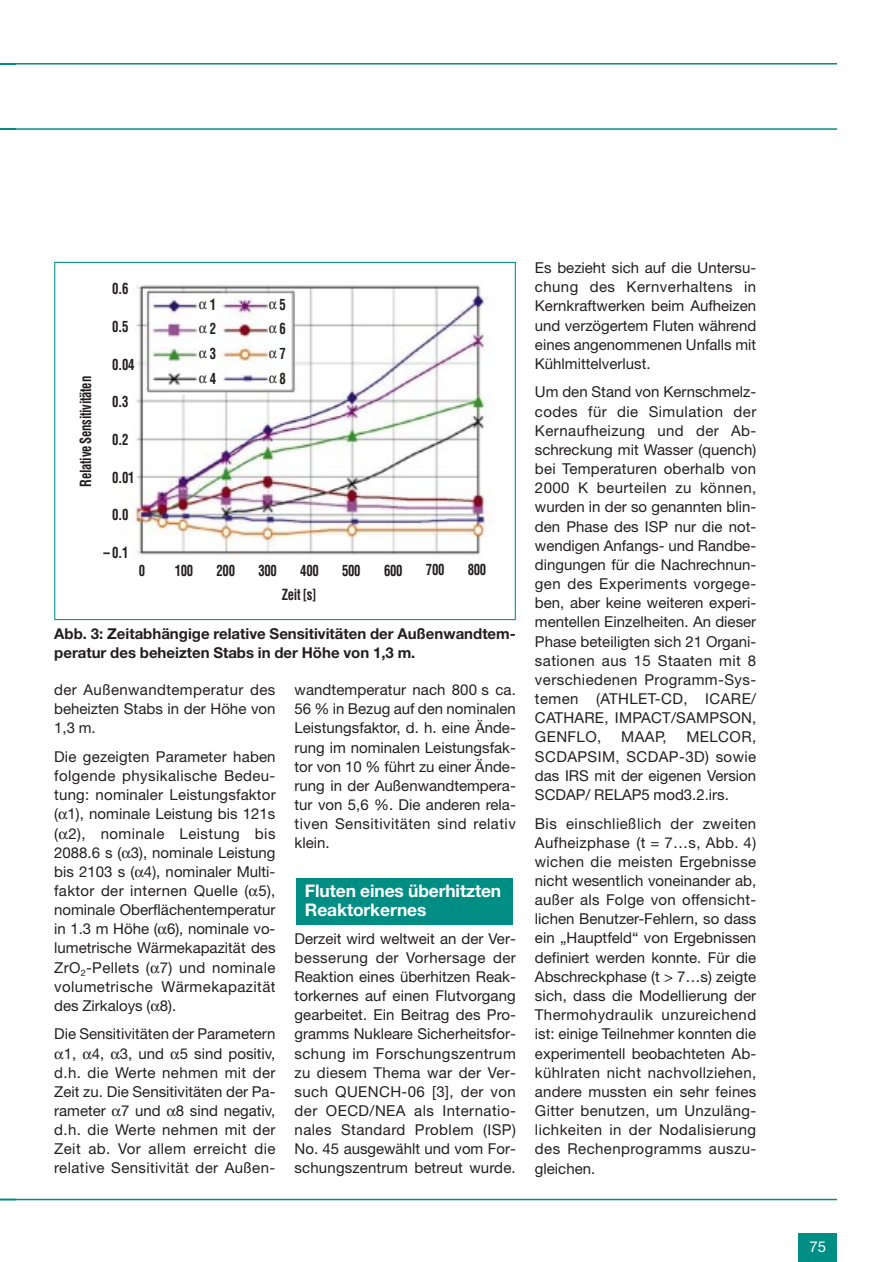
<style>
.page{position:relative;width:893px;height:1262px;background:#fff}
.page>*{position:absolute;margin:0;border:0;box-sizing:border-box;transform-origin:0 0}
.t1{font:700 17.4px/18.8px "Helvetica Neue";letter-spacing:-.005em;color:#fff}
.t2{font:15px/19.2px "Helvetica Neue";letter-spacing:.01em;color:#231f20;text-align:justify}
.t3{font:700 15px/18.8px "Helvetica Neue";color:#231f20}
.t4{font:700 condensed 15px/23.5px "Helvetica";letter-spacing:-.025em;color:#231f20;scale:.85 1}
.t5{font:15px "Helvetica Neue";color:#fff}
</style>
<div class="page">
<div style="left:296px;top:877px;width:217px;height:47px;background:#008e84"></div>
<div style="left:798px;top:1233px;width:39px;height:29px;background:#008e84"></div>
<hr style="left:0;top:63px;width:837px;height:1px;background:#008e84">
<hr style="left:0;top:128px;width:837px;height:2px;background:#008e84">
<hr style="left:0;top:1198px;width:837px;height:2px;background:#008e84">
<svg style="left:0;top:1198px;width:16px;height:1px"></svg>
<img style="left:122px;top:285px;width:371px;height:270px">
<svg style="left:199px;top:302px;width:8px;height:7px"></svg>
<svg style="left:199px;top:325px;width:8px;height:8px"></svg>
<svg style="left:199px;top:350px;width:8px;height:8px"></svg>
<svg style="left:199px;top:375px;width:8px;height:8px"></svg>
<svg style="left:269px;top:302px;width:8px;height:7px"></svg>
<svg style="left:269px;top:325px;width:8px;height:8px"></svg>
<svg style="left:269px;top:350px;width:8px;height:8px"></svg>
<svg style="left:269px;top:375px;width:8px;height:8px"></svg>
<p class="t4" style="left:75px;top:487px;width:132px;rotate:-90deg">Relative Sensitivitäten</p>
<p class="t4" style="left:112px;top:278px;width:21px">0.6</p>
<p class="t4" style="left:112px;top:316px;width:21px">0.5</p>
<p class="t4" style="left:112px;top:353px;width:28px">0.04</p>
<p class="t4" style="left:112px;top:391px;width:21px">0.3</p>
<p class="t4" style="left:112px;top:429px;width:21px">0.2</p>
<p class="t4" style="left:112px;top:466px;width:28px">0.01</p>
<p class="t4" style="left:112px;top:504px;width:21px">0.0</p>
<p class="t4" style="left:103px;top:542px;width:31px">– 0.1</p>
<p class="t4" style="left:210px;top:294px;width:9px">1<br>2</p>
<p class="t4" style="left:210px;top:342px;width:9px;line-height:25px">3<br>4</p>
<p class="t4" style="left:139px;top:560px;width:9px">0</p>
<p class="t4" style="left:216px;top:560px;width:23px">200</p>
<p class="t4" style="left:175px;top:560px;width:23px">100</p>
<p class="t4" style="left:279px;top:294px;width:9px">5<br>6</p>
<p class="t4" style="left:279px;top:342px;width:9px;line-height:25px">7<br>8</p>
<p class="t4" style="left:258px;top:560px;width:23px">300</p>
<p class="t4" style="left:300px;top:560px;width:23px">400</p>
<p class="t4" style="left:342px;top:560px;width:23px">500</p>
<p class="t4" style="left:384px;top:560px;width:23px">600</p>
<p class="t4" style="left:426px;top:559px;width:23px">700</p>
<p class="t4" style="left:468px;top:559px;width:23px">800</p>
<p class="t4" style="left:282px;top:584px;width:42px">Zeit [s]</p>
<p class="t3" style="left:54px;top:625px;width:463px">Abb. 3: Zeitabhängige relative Sensitivitäten der Außenwandtem&shy;peratur des beheizten Stabs in der Höhe von 1,3 m.</p>
<p class="t2" style="left:54px;top:681px;width:223px">der Außenwandtemperatur des beheizten Stabs in der Höhe von 1,3 m.</p>
<p class="t2" style="left:54px;top:748px;width:223px">Die gezeigten Parameter haben folgende physikalische Bedeu&shy;tung: nominaler Leistungsfaktor ( 1), nominale Leistung bis 121s ( 2), nominale Leistung bis 2088.6 s ( 3), nominale Leistung bis 2103 s ( 4), nominaler Multi&shy;faktor der internen Quelle ( 5), nominale Oberflächentemperatur in 1.3 m Höhe ( 6), nominale vo&shy;lumetrische Wärmekapazität des ZrO<sub>2</sub>-Pellets ( 7) und nominale volumetrische Wärmekapazität des Zirkaloys ( 8).</p>
<p class="t2" style="left:54px;top:1026px;width:223px;text-align:right">Die Sensitivitäten der Parametern<br>1, 4, 3, und 5 sind positiv, d.h. die Werte nehmen mit der<br>Zeit zu. Die Sensitivitäten der Pa&shy;rameter 7 und 8 sind negativ, d.h. die Werte nehmen mit der<br>Zeit ab. Vor allem erreicht die relative Sensitivität der Außen-</p>
<p class="t2" style="left:294px;top:681px;width:223px">wandtemperatur nach 800 s ca.<br>56 % in Bezug auf den nominalen Leistungsfaktor, d. h. eine Ände&shy;rung im nominalen Leistungsfak&shy;tor von 10 % führt zu einer Ände&shy;rung in der Außenwandtempera&shy;tur von 5,6 %. Die anderen rela&shy;tiven Sensitivitäten sind relativ klein.</p>
<p class="t1" style="left:305px;top:883px;width:198px">Fluten eines überhitzten<br>Reaktorkernes</p>
<p class="t2" style="left:294px;top:930px;width:223px">Derzeit wird weltweit an der Ver&shy;besserung der Vorhersage der Reaktion eines überhitzen Reak&shy;torkernes auf einen Flutvorgang gearbeitet. Ein Beitrag des Pro&shy;gramms Nukleare Sicherheitsfor&shy;schung im Forschungszentrum zu diesem Thema war der Ver&shy;such QUENCH-06 [3], der von der OECD/NEA als Internatio&shy;nales Standard Problem (ISP)<br>No. 45 ausgewählt und vom For&shy;schungszentrum betreut wurde.</p>
<p class="t2" style="left:535px;top:260px;width:223px">Es bezieht sich auf die Untersu&shy;chung des Kernverhaltens in Kernkraftwerken beim Aufheizen und verzögertem Fluten während eines angenommenen Unfalls mit Kühlmittelverlust.</p>
<p class="t2" style="left:535px;top:384px;width:223px">Um den Stand von Kernschmelz&shy;codes für die Simulation der Kernaufheizung und der Ab&shy;schreckung mit Wasser (quench) bei Temperaturen oberhalb von 2000 K beurteilen zu können, wurden in der so genannten blin&shy;den Phase des ISP nur die not&shy;wendigen Anfangs- und Randbe&shy;dingungen für die Nachrechnun&shy;gen des Experiments vorgege&shy;ben, aber keine weiteren experi&shy;mentellen Einzelheiten. An dieser Phase beteiligten sich 21 Organi&shy;sationen aus 15 Staaten mit 8 verschiedenen Programm-Sys&shy;temen (ATHLET-CD, ICARE/ CATHARE, IMPACT/SAMPSON, GENFLO,</p>
<p class="t2" style="left:535px;top:729px;width:223px;text-indent:151px">MELCOR, SCDAPSIM, SCDAP-3D) sowie das IRS mit der eigenen Version SCDAP/ RELAP5 mod3.2.irs.</p>
<p class="t2" style="left:535px;top:815px;width:223px">Bis einschließlich der zweiten Aufheizphase (t = 7…s, Abb. 4) wichen die meisten Ergebnisse nicht wesentlich voneinander ab, außer als Folge von offensicht&shy;lichen Benutzer-Fehlern, so dass ein „Hauptfeld“ von Ergebnissen definiert werden konnte. Für die Abschreckphase (t &gt; 7…s) zeigte sich, dass die Modellierung der Thermohydraulik unzureichend ist: einige Teilnehmer konnten die experimentell beobachteten Ab&shy;kühlraten nicht nachvollziehen, andere mussten ein sehr feines Gitter benutzen, um Unzuläng&shy;lichkeiten in der Nodalisierung des Rechenprogramms auszu&shy;gleichen.</p>
<p class="t2" style="left:621px;top:729px;width:47px">MAAP,</p>
<p class="t5" style="left:809px;top:1241px;width:18px">75</p>
</div>
